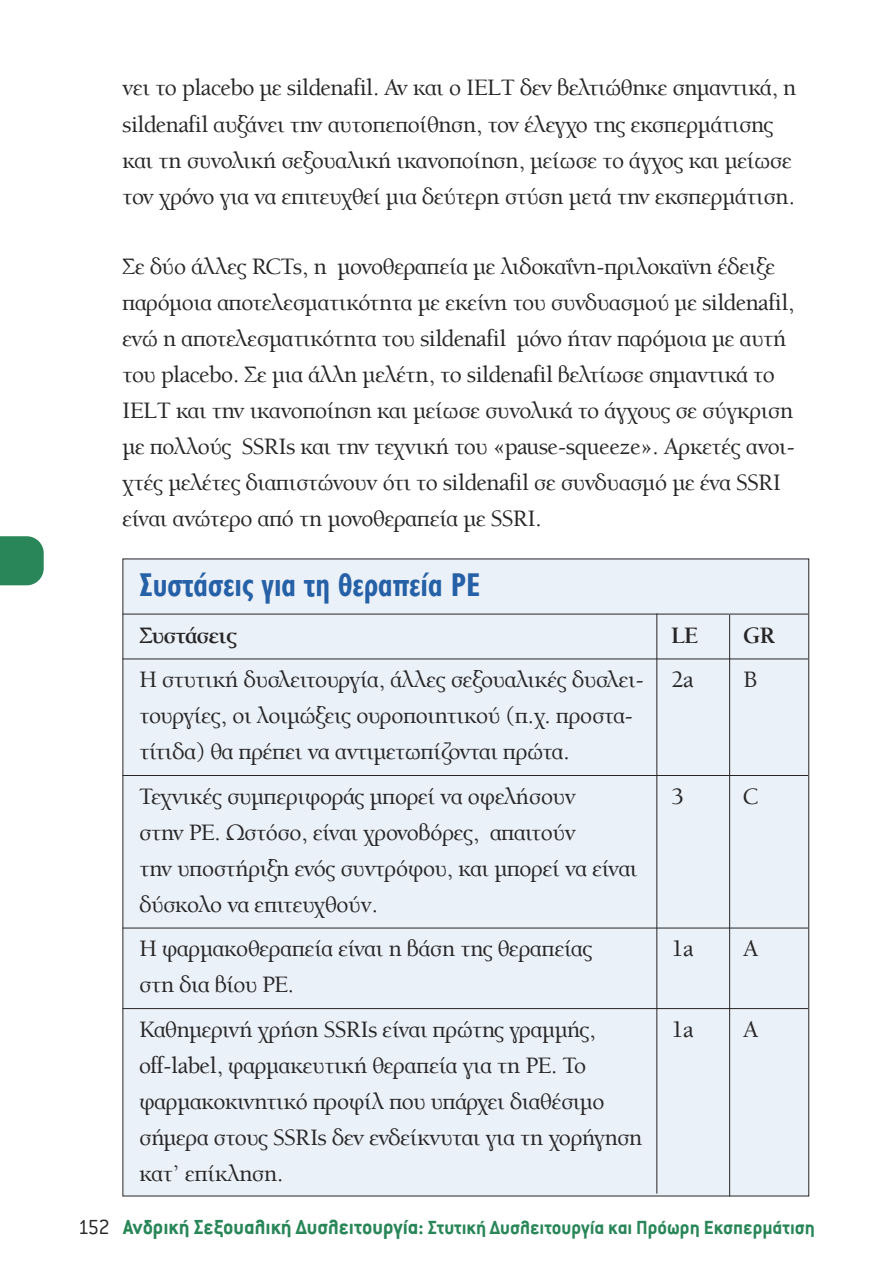
<style>
.page{position:relative;width:893px;height:1276px;background:#fff}
.page>*{position:absolute;margin:0;border:0;box-sizing:border-box;transform-origin:0 0}
.t1{font:700 33px "CF Jeckyl Con";color:#2661a7}
.t2{font:24px/36px "Art Berkeley H Light";color:#272627}
.t3{font:24px "Art Berkeley H Medium";letter-spacing:-.01em;color:#272627}
.t4{font:700 21px "Conduit ITC Hel";color:#288658}
.s1{font-weight:300;font-size:22.5px;color:#272627}
.s2{font-size:22.5px}
</style>
<div class="page">
<div style="left:123px;top:559px;width:686px;height:637px;background:#ebf1f8"></div>
<hr style="left:656px;top:613px;width:1px;height:580px;background:#272627">
<hr style="left:729px;top:615px;width:1px;height:581px;background:#272627">
<hr style="left:122px;top:613px;width:686px;height:1px;background:#272627">
<hr style="left:122px;top:658px;width:686px;height:1px;background:#272627">
<hr style="left:122px;top:775px;width:686px;height:1px;background:#272627">
<hr style="left:122px;top:927px;width:686px;height:1px;background:#272627">
<hr style="left:122px;top:1008px;width:686px;height:1px;background:#272627">
<svg style="left:0;top:536px;width:44px;height:49px;background:#368e63"></svg>
<p class="t2" style="left:122px;top:71px;width:675px">νει το placebo με sildenafil. Αν και ο IELT δεν βελτιώθηκε σημαντικά, η sildenafil αυξάνει την αυτοπεποίθηση, τον έλεγχο της εκσπερμάτισης και τη συνολική σεξουαλική ικανοποίηση, μείωσε το άγχος και μείωσε τον χρόνο για να επιτευχθεί μια δεύτερη στύση μετά την εκσπερμάτιση.</p>
<p class="t2" style="left:122px;top:249px;width:674px">Σε δύο άλλες RCTs, η μονοθεραπεία με λιδοκαΐνη-πριλοκαϊνη έδειξε παρόμοια αποτελεσματικότητα με εκείνη του συνδυασμού με sildenafil, ενώ η αποτελεσματικότητα του sildenafil μόνο ήταν παρόμοια με αυτή του placebo. Σε μια άλλη μελέτη, το sildenafil βελτίωσε σημαντικά το IELT και την ικανοποίηση και μείωσε συνολικά το άγχους σε σύγκριση με πολλoύς SSRIs και την τεχνική του «pause-squeeze». Αρκετές ανοι&shy;χτές μελέτες διαπιστώνουν ότι το sildenafil σε συνδυασμό με ένα SSRI είναι ανώτερο από τη μονοθεραπεία με SSRI.</p>
<h1 class="t1" style="left:140px;top:566px;width:343px">Συστάσεις για τη θεραπεία PE</h1>
<p class="t3" style="left:140px;top:623px;width:99px">Συστάσεις</p>
<p class="t3" style="left:671px;top:623px;width:29px">LE</p>
<p class="t3" style="left:743px;top:623px;width:33px">GR</p>
<p class="t2" style="left:140px;top:663px;width:556px">Η στυτική δυσλειτουργία, άλλες σεξουαλικές δυσλει- 2a</p>
<p class="t2" style="left:743px;top:663px;width:15px">B</p>
<p class="t2" style="left:140px;top:699px;width:495px">τουργίες, οι λοιμώξεις ουροποιητικού (π.χ. προστα&shy;τίτιδα) θα πρέπει να αντιμετωπίζονται πρώτα.</p>
<p class="t2" style="left:140px;top:779px;width:438px">Τεχνικές συμπεριφοράς μπορεί να οφελήσουν</p>
<p class="t2" style="left:671px;top:779px;width:14px">3</p>
<p class="t2" style="left:743px;top:779px;width:16px">C</p>
<p class="t2" style="left:140px;top:815px;width:499px">στην PE. Ωστόσο, είναι χρονοβόρες, απαιτούν<br>την υποστήριξη ενός συντρόφου, και μπορεί να είναι δύσκολο να επιτευχθούν.</p>
<p class="t2" style="left:140px;top:932px;width:454px">Η φαρμακοθεραπεία είναι η βάση της θεραπείας</p>
<p class="t2" style="left:671px;top:932px;width:24px">1a</p>
<p class="t2" style="left:743px;top:932px;width:16px">A</p>
<p class="t2" style="left:140px;top:963px;width:458px;line-height:44.4px">στη δια βίου ΡΕ.<br>Καθημερινή χρήση SSRIs είναι πρώτης γραμμής,</p>
<p class="t2" style="left:671px;top:1012px;width:24px">1a</p>
<p class="t2" style="left:743px;top:1012px;width:16px">A</p>
<p class="t2" style="left:140px;top:1048px;width:504px">off-label, φαρμακευτική θεραπεία για τη ΡΕ. Το φαρμακοκινητικό προφίλ που υπάρχει διαθέσιμο σήμερα στους SSRIs δεν ενδείκνυται για τη χορήγηση κατ’ επίκληση.</p>
<p class="t4" style="left:78px;top:1216px;width:739px"><span class="s1">152</span> <span class="s2">Ανδρική Σεξουαλική Δυσλειτουργία:</span> Στυτική Δυσλειτουργία και Πρόωρη Εκσπερμάτιση</p>
</div>
